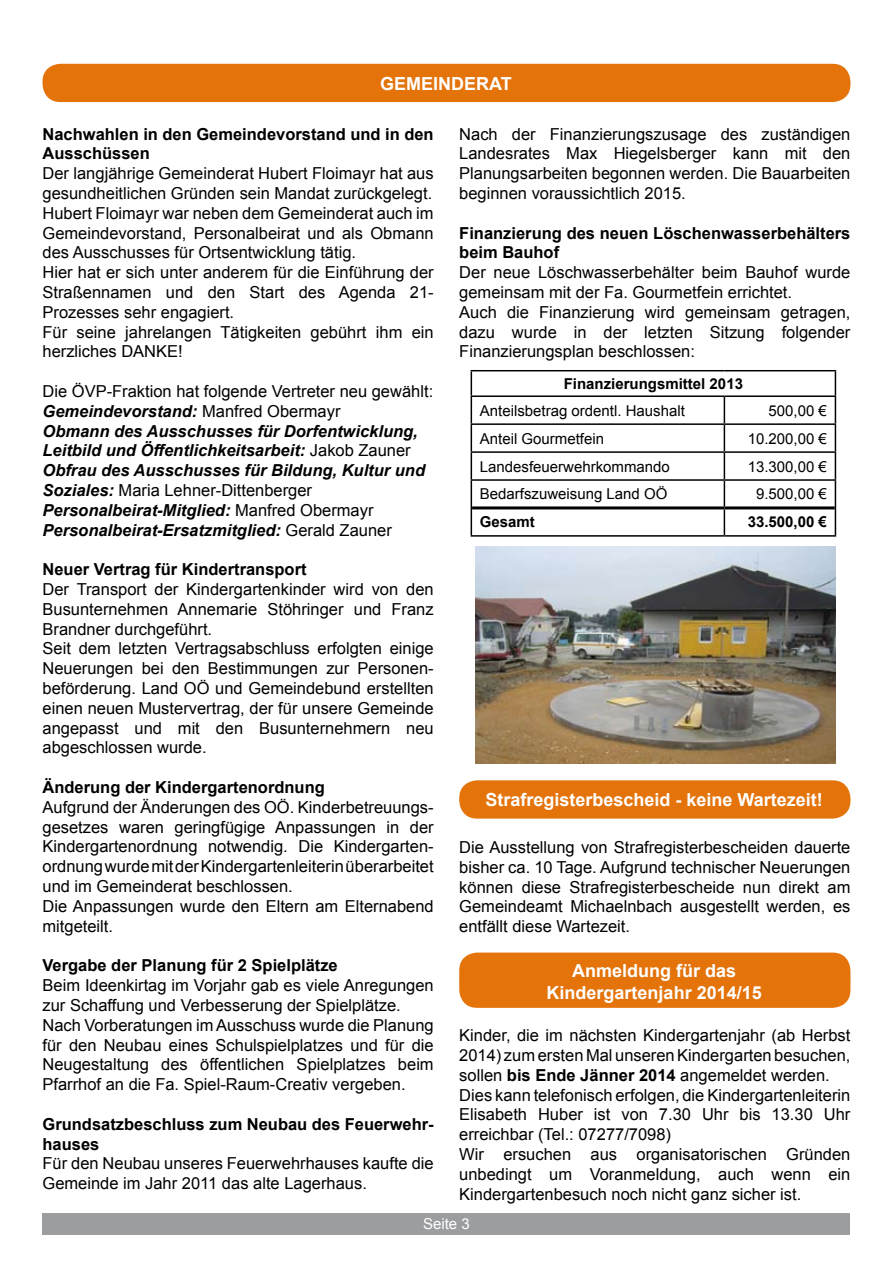
<style>
.page{position:relative;width:893px;height:1263px;background:#fff}
.page>*{position:absolute;margin:0;border:0;box-sizing:border-box;transform-origin:0 0}
.t1{font:700 18px/21.6px "Arial";color:#fff;text-align:center}
.t2{font:16.5px/19.8px "Arial";color:#000}
.t3{font:italic 700 16.5px/19.8px "Arial";color:#000}
.t4{font:700 16.5px/19.8px "Arial";color:#000}
.t5{font:15px "Arial";color:#000}
.t6{font:700 15px "Arial";color:#000}
.t7{font:15px "Arial";color:#fff}
.s1{font-weight:400;font-style:normal}
.s2{font-weight:700}
</style>
<div class="page">
<div style="left:43px;top:1213px;width:807px;height:21px;background:#9c9d9f"></div>
<div style="left:43px;top:64px;width:807px;height:38px;background:#e4730a;border-radius:18px"></div>
<hr style="left:471px;top:370px;width:253px;height:1px;background:#000">
<hr style="left:724px;top:370px;width:112px;height:1px;background:#000">
<hr style="left:471px;top:395px;width:253px;height:2px;background:#000">
<hr style="left:724px;top:395px;width:112px;height:2px;background:#000">
<hr style="left:471px;top:423px;width:253px;height:2px;background:#000">
<hr style="left:724px;top:423px;width:112px;height:2px;background:#000">
<hr style="left:471px;top:451px;width:253px;height:2px;background:#000">
<hr style="left:724px;top:451px;width:112px;height:2px;background:#000">
<hr style="left:471px;top:479px;width:253px;height:2px;background:#000">
<hr style="left:724px;top:479px;width:112px;height:2px;background:#000">
<svg style="left:471px;top:371px;width:1px;height:164px"></svg>
<svg style="left:724px;top:397px;width:1px;height:138px"></svg>
<svg style="left:835px;top:371px;width:1px;height:164px"></svg>
<hr style="left:471px;top:535px;width:253px;height:2px;background:#000">
<hr style="left:724px;top:535px;width:112px;height:2px;background:#000">
<hr style="left:472px;top:506px;width:252px;height:3px;background:#000">
<hr style="left:724px;top:506px;width:111px;height:3px;background:#000">
<img style="left:476px;top:546px;width:360px;height:217px">
<div style="left:459px;top:780px;width:391px;height:39px;background:#e4730a;border-radius:18px"></div>
<div style="left:459px;top:952px;width:391px;height:56px;background:#e4730a;border-radius:18px"></div>
<p class="t1" style="left:380px;top:73px;width:133px">GEMEINDERAT</p>
<p class="t4" style="left:43px;top:124px;width:393px">Nachwahlen in den Gemeindevorstand und in den<br>Ausschüssen</p>
<p class="t2" style="left:43px;top:164px;width:393px">Der langjährige Gemeinderat Hubert Floimayr hat aus gesundheitlichen Gründen sein Mandat zurückgelegt.<br>Hubert Floimayr war neben dem Gemeinderat auch im Gemeindevorstand, Personalbeirat und als Obmann des Ausschusses für Ortsentwicklung tätig.<br>Hier hat er sich unter anderem für die Einführung der Straßennamen und den Start des Agenda 21- Prozesses sehr engagiert.<br>Für seine jahrelangen Tätigkeiten gebührt ihm ein herzliches DANKE!</p>
<p class="t3" style="left:43px;top:382px;width:392px"><span class="s1">Die ÖVP-Fraktion hat folgende Vertreter neu gewählt:<br></span>Gemeindevorstand: <span class="s1">Manfred Obermayr<br></span>Obmann des Ausschusses für Dorfentwicklung, Leitbild und Öffentlichkeitsarbeit: <span class="s1">Jakob Zauner </span>Obfrau des Ausschusses für Bildung, Kultur und Soziales: <span class="s1">Maria Lehner-Dittenberger </span>Personalbeirat-Mitglied: <span class="s1">Manfred Obermayr </span>Personalbeirat-Ersatzmitglied: <span class="s1">Gerald Zauner</span></p>
<p class="t4" style="left:43px;top:560px;width:266px">Neuer Vertrag für Kindertransport</p>
<p class="t2" style="left:43px;top:579px;width:393px">Der Transport der Kindergartenkinder wird von den Busunternehmen Annemarie Stöhringer und Franz Brandner durchgeführt.<br>Seit dem letzten Vertragsabschluss erfolgten einige Neuerungen bei den Bestimmungen zur Personen&shy;beförderung. Land OÖ und Gemeindebund erstellten einen neuen Mustervertrag, der für unsere Gemeinde angepasst und mit den Busunternehmern neu abgeschlossen wurde.</p>
<p class="t4" style="left:43px;top:778px;width:284px">Änderung der Kindergartenordnung</p>
<p class="t2" style="left:43px;top:797px;width:393px">Aufgrund der Änderungen des OÖ. Kinderbetreuungs&shy;gesetzes waren geringfügige Anpassungen in der Kindergartenordnung notwendig. Die Kindergarten&shy;ordnung wurde mit der Kindergartenleiterin überarbeitet und im Gemeinderat beschlossen.<br>Die Anpassungen wurde den Eltern am Elternabend mitgeteilt.</p>
<p class="t4" style="left:43px;top:956px;width:297px">Vergabe der Planung für 2 Spielplätze</p>
<p class="t2" style="left:43px;top:975px;width:393px">Beim Ideenkirtag im Vorjahr gab es viele Anregungen zur Schaffung und Verbesserung der Spielplätze.<br>Nach Vorberatungen im Ausschuss wurde die Planung für den Neubau eines Schulspielplatzes und für die Neugestaltung des öffentlichen Spielplatzes beim Pfarrhof an die Fa. Spiel-Raum-Creativ vergeben.</p>
<p class="t4" style="left:43px;top:1114px;width:393px">Grundsatzbeschluss zum Neubau des Feuerwehr&shy;hauses</p>
<p class="t2" style="left:43px;top:1154px;width:393px">Für den Neubau unseres Feuerwehrhauses kaufte die<br>Gemeinde im Jahr 2011 das alte Lagerhaus.</p>
<p class="t2" style="left:459px;top:124px;width:393px;text-align:justify">Nach der Finanzierungszusage des zuständigen Landesrates Max Hiegelsberger kann mit den Planungsarbeiten begonnen werden. Die Bauarbeiten beginnen voraussichtlich 2015.</p>
<p class="t4" style="left:459px;top:223px;width:393px">Finanzierung des neuen Löschenwasserbehälters beim Bauhof</p>
<p class="t2" style="left:459px;top:263px;width:393px">Der neue Löschwasserbehälter beim Bauhof wurde gemeinsam mit der Fa. Gourmetfein errichtet.<br>Auch die Finanzierung wird gemeinsam getragen, dazu wurde in der letzten Sitzung folgender Finanzierungsplan beschlossen:</p>
<p class="t6" style="left:564px;top:374px;width:181px">Finanzierungsmittel 2013</p>
<p class="t5" style="left:480px;top:401px;width:207px">Anteilsbetrag ordentl. Haushalt</p>
<p class="t5" style="left:768px;top:401px;width:60px">500,00 €</p>
<p class="t5" style="left:480px;top:428px;width:126px">Anteil Gourmetfein</p>
<p class="t5" style="left:748px;top:428px;width:81px">10.200,00 €</p>
<p class="t5" style="left:480px;top:456px;width:192px">Landesfeuerwehrkommando</p>
<p class="t5" style="left:748px;top:456px;width:81px">13.300,00 €</p>
<p class="t5" style="left:480px;top:484px;width:189px">Bedarfszuweisung Land OÖ</p>
<p class="t5" style="left:756px;top:484px;width:72px">9.500,00 €</p>
<p class="t6" style="left:480px;top:512px;width:57px">Gesamt</p>
<p class="t6" style="left:748px;top:512px;width:81px">33.500,00 €</p>
<p class="t1" style="left:485px;top:790px;width:339px">Strafregisterbescheid - keine Wartezeit!</p>
<p class="t2" style="left:459px;top:837px;width:393px;text-align:justify">Die Ausstellung von Strafregisterbescheiden dauerte bisher ca. 10 Tage. Aufgrund technischer Neuerungen können diese Strafregisterbescheide nun direkt am Gemeindeamt Michaelnbach ausgestellt werden, es entfällt diese Wartezeit.</p>
<p class="t1" style="left:547px;top:960px;width:217px">Anmeldung für das<br>Kindergartenjahr 2014/15</p>
<p class="t2" style="left:459px;top:1025px;width:393px">Kinder, die im nächsten Kindergartenjahr (ab Herbst 2014) zum ersten Mal unseren Kindergarten besuchen, sollen <span class="s2">bis Ende Jänner 2014</span> angemeldet werden.<br>Dies kann telefonisch erfolgen, die Kindergartenleiterin Elisabeth Huber ist von 7.30 Uhr bis 13.30 Uhr erreichbar (Tel.: 07277/7098)<br>Wir ersuchen aus organisatorischen Gründen unbedingt um Voranmeldung, auch wenn ein Kindergartenbesuch noch nicht ganz sicher ist.</p>
<p class="t7" style="left:423px;top:1214px;width:48px">Seite 3</p>
</div>
